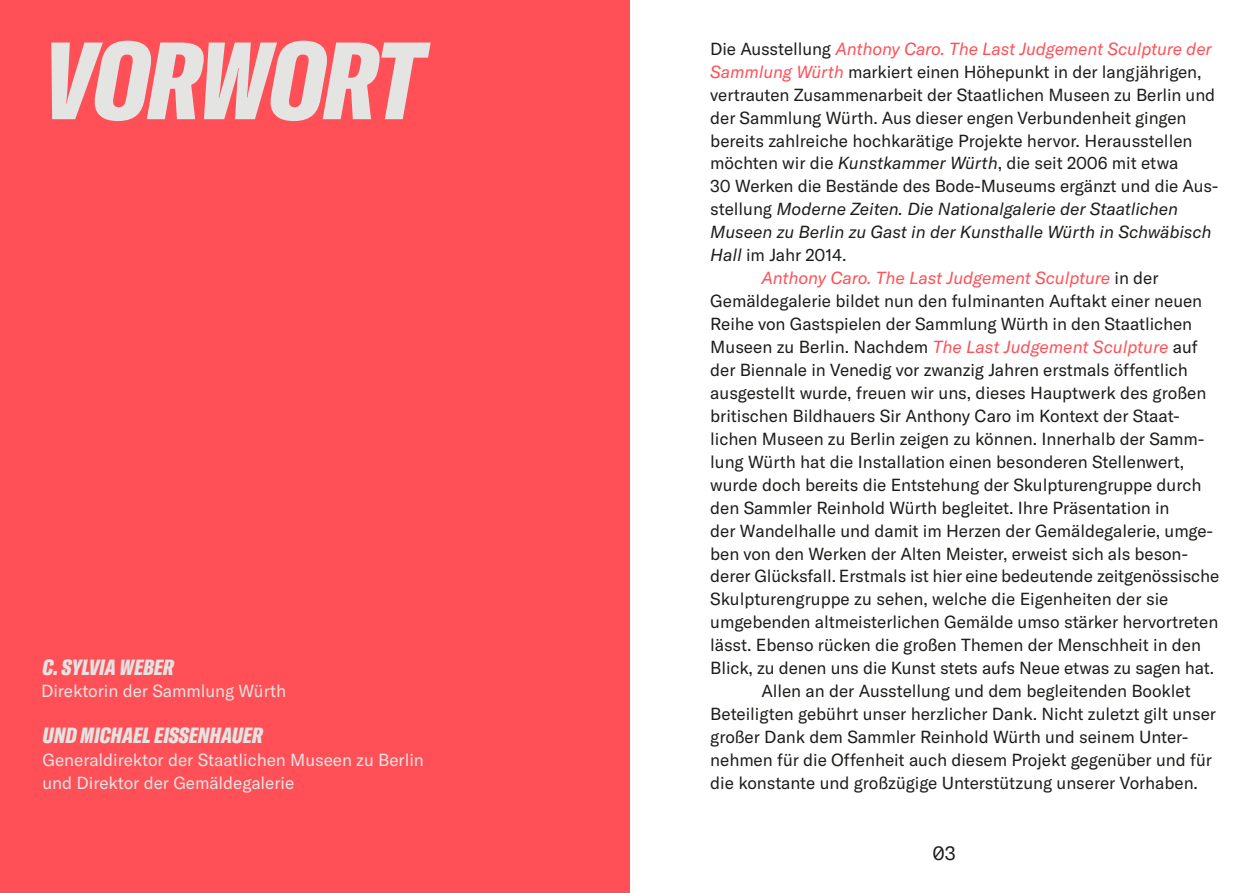
<style>
.page{position:relative;width:1259px;height:893px;background:#fff}
.page>*{position:absolute;margin:0;border:0;box-sizing:border-box;transform-origin:0 0}
.t1{font:italic 900 extra-condensed 108px "GT America";letter-spacing:-.015em;color:#e4e4e3}
.t2{font:italic 900 extra-condensed 21.75px "GT America";color:#e4e4e3}
.t3{font:19.5px "GT America";color:#1d1d1b}
.t4{font:17.25px "GT America";letter-spacing:-.005em;color:#1d1d1b}
.t5{font:italic 17.25px "GT America";letter-spacing:-.005em;color:#1d1d1b}
.t6{font:17.25px/23px "GT America";letter-spacing:-.005em;color:#e4e4e3}
.t7{font:italic 17.25px "GT America";letter-spacing:-.01em;color:#ff5057}
.s1{font-style:normal;color:#1d1d1b}
.s2{font-style:italic;color:#ff5057}
.s3{font-style:italic}
.s4{font-style:normal}
</style>
<div class="page">
<div style="left:0;top:0;width:629px;height:893px;background:#ff5057"></div>
<h1 class="t1" style="left:43px;top:15px;width:380px">VORWORT</h1>
<p class="t2" style="left:43px;top:653px;width:133px">C. SYLVIA WEBER</p>
<p class="t6" style="left:41px;top:680px;width:246px">Direktorin der Sammlung Würth</p>
<p class="t2" style="left:43px;top:722px;width:222px">UND MICHAEL EISSENHAUER</p>
<p class="t6" style="left:43px;top:749px;width:383px">Generaldirektor der Staatlichen Museen zu Berlin und Direktor der Gemäldegalerie</p>
<p class="t7" style="left:710px;top:39px;width:503px"><span class="s1">Die Ausstellung</span> Anthony Caro. The Last Judgement Sculpture der</p>
<p class="t4" style="left:710px;top:61px;width:493px"><span class="s2">Sammlung Würth</span> markiert einen Höhepunkt in der langjährigen,</p>
<p class="t4" style="left:710px;top:84px;width:506px">vertrauten Zusammenarbeit der Staatlichen Museen zu Berlin und</p>
<p class="t4" style="left:710px;top:107px;width:478px">der Sammlung Würth. Aus dieser engen Verbundenheit gingen</p>
<p class="t4" style="left:710px;top:130px;width:484px">bereits zahlreiche hochkarätige Projekte hervor. Herausstellen</p>
<p class="t4" style="left:710px;top:153px;width:469px">möchten wir die <span class="s3">Kunstkammer Würth</span>, die seit 2006 mit etwa</p>
<p class="t4" style="left:710px;top:176px;width:509px">30 Werken die Bestände des Bode-Museums ergänzt und die Aus-</p>
<p class="t5" style="left:710px;top:199px;width:469px"><span class="s4">stellung</span> Moderne Zeiten. Die Nationalgalerie der Staatlichen</p>
<p class="t5" style="left:710px;top:222px;width:503px">Museen zu Berlin zu Gast in der Kunsthalle Würth in Schwäbisch</p>
<p class="t4" style="left:710px;top:245px;width:138px"><span class="s3">Hall</span> im Jahr 2014.</p>
<p class="t7" style="left:761px;top:268px;width:399px">Anthony Caro. The Last Judgement Sculpture <span class="s1">in der</span></p>
<p class="t4" style="left:710px;top:291px;width:493px">Gemäldegalerie bildet nun den fulminanten Auftakt einer neuen</p>
<p class="t4" style="left:710px;top:314px;width:483px">Reihe von Gastspielen der Sammlung Würth in den Staatlichen</p>
<p class="t4" style="left:710px;top:337px;width:489px">Museen zu Berlin. Nachdem <span class="s2">The Last Judgement Sculpture</span> auf</p>
<p class="t4" style="left:710px;top:360px;width:479px">der Biennale in Venedig vor zwanzig Jahren erstmals öffentlich</p>
<p class="t4" style="left:710px;top:383px;width:497px">ausgestellt wurde, freuen wir uns, dieses Hauptwerk des großen</p>
<p class="t4" style="left:710px;top:406px;width:471px">britischen Bildhauers Sir Anthony Caro im Kontext der Staat-</p>
<p class="t4" style="left:710px;top:429px;width:496px">lichen Museen zu Berlin zeigen zu können. Innerhalb der Samm-</p>
<p class="t4" style="left:710px;top:451px;width:475px">lung Würth hat die Installation einen besonderen Stellenwert,</p>
<p class="t4" style="left:710px;top:474px;width:492px">wurde doch bereits die Entstehung der Skulpturengruppe durch</p>
<p class="t4" style="left:710px;top:497px;width:461px">den Sammler Reinhold Würth begleitet. Ihre Präsentation in</p>
<p class="t4" style="left:710px;top:520px;width:503px">der Wandelhalle und damit im Herzen der Gemäldegalerie, umge-</p>
<p class="t4" style="left:710px;top:543px;width:479px">ben von den Werken der Alten Meister, erweist sich als beson-</p>
<p class="t4" style="left:710px;top:566px;width:510px">derer Glücksfall. Erstmals ist hier eine bedeutende zeitgenössische</p>
<p class="t4" style="left:710px;top:589px;width:459px">Skulpturengruppe zu sehen, welche die Eigenheiten der sie</p>
<p class="t4" style="left:710px;top:612px;width:509px">umgebenden altmeisterlichen Gemälde umso stärker hervortreten</p>
<p class="t4" style="left:710px;top:635px;width:492px">lässt. Ebenso rücken die großen Themen der Menschheit in den</p>
<p class="t4" style="left:710px;top:658px;width:505px">Blick, zu denen uns die Kunst stets aufs Neue etwas zu sagen hat.</p>
<p class="t4" style="left:761px;top:681px;width:431px">Allen an der Ausstellung und dem begleitenden Booklet</p>
<p class="t4" style="left:710px;top:704px;width:507px">Beteiligten gebührt unser herzlicher Dank. Nicht zuletzt gilt unser</p>
<p class="t4" style="left:710px;top:727px;width:478px">großer Dank dem Sammler Reinhold Würth und seinem Unter-</p>
<p class="t4" style="left:710px;top:750px;width:503px">nehmen für die Offenheit auch diesem Projekt gegenüber und für</p>
<p class="t4" style="left:710px;top:773px;width:489px">die konstante und großzügige Unterstützung unserer Vorhaben.</p>
<p class="t3" style="left:932px;top:841px;width:25px">03</p>
</div>
